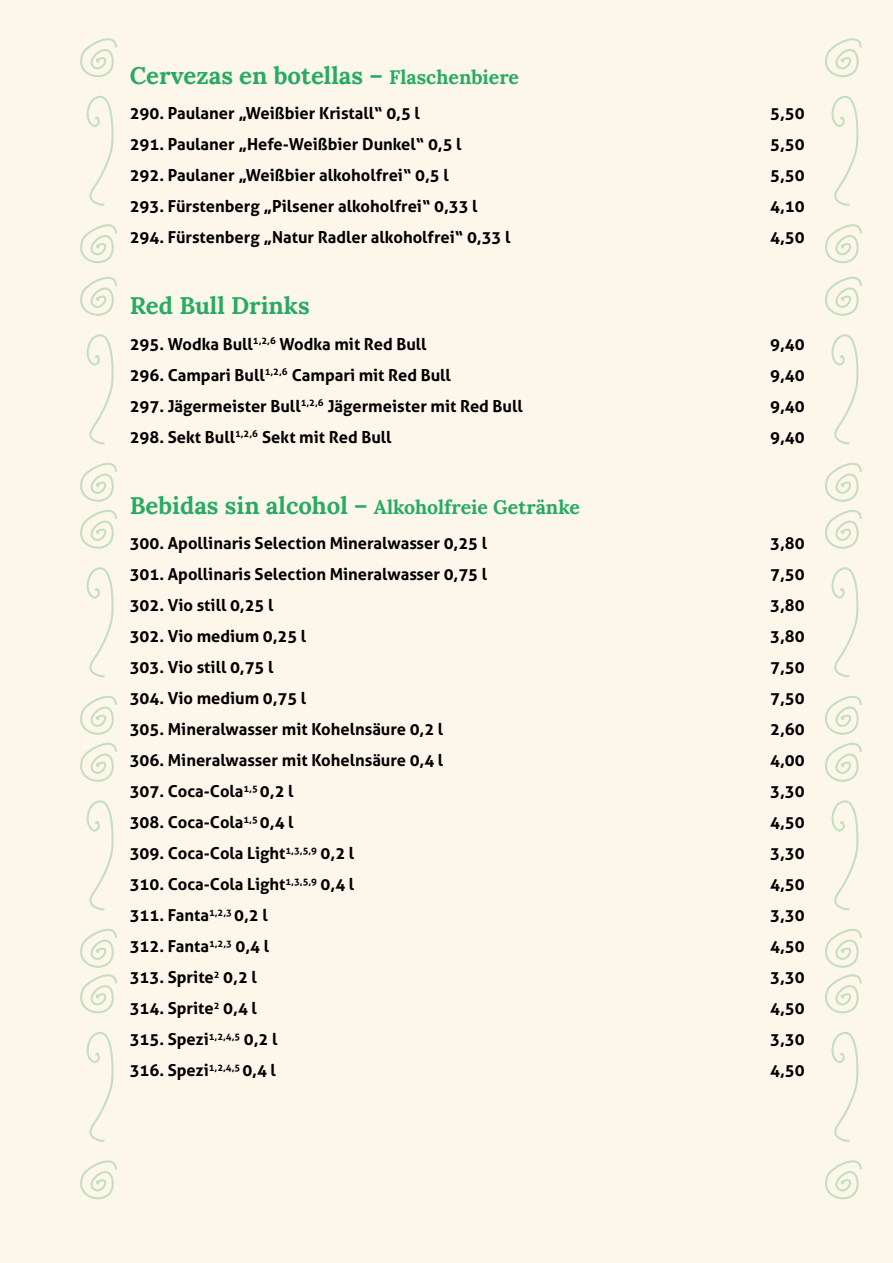
<style>
.page{position:relative;width:893px;height:1263px;background:#fdf6eb}
.page>*{position:absolute;margin:0;border:0;box-sizing:border-box;transform-origin:0 0}
.t1{font:700 24px "Lora";color:#27ab62}
.t2{font:700 19.5px "Lora";color:#27ab62}
.t3{font:700 16.5px "Aller";color:#000}
.s1{font-size:19.5px}
.s2{font-size:24px}
</style>
<div class="page">
<svg style="left:825px;top:38px;width:37px;height:168px"></svg>
<svg style="left:825px;top:224px;width:37px;height:221px"></svg>
<svg style="left:825px;top:462px;width:37px;height:216px"></svg>
<svg style="left:825px;top:1160px;width:37px;height:40px"></svg>
<svg style="left:825px;top:928px;width:37px;height:214px"></svg>
<svg style="left:825px;top:695px;width:37px;height:216px"></svg>
<svg style="left:80px;top:38px;width:37px;height:168px"></svg>
<svg style="left:80px;top:224px;width:37px;height:221px"></svg>
<svg style="left:80px;top:462px;width:37px;height:216px"></svg>
<svg style="left:80px;top:1160px;width:37px;height:40px"></svg>
<svg style="left:80px;top:928px;width:37px;height:214px"></svg>
<svg style="left:80px;top:695px;width:37px;height:216px"></svg>
<h1 class="t1" style="left:130px;top:55px;width:391px">Cervezas en botellas – <span class="s1">Flaschenbiere</span></h1>
<p class="t3" style="left:130px;top:103px;width:292px">290. Paulaner „Weißbier Kristall“ 0,5 l</p>
<p class="t3" style="left:770px;top:103px;width:36px">5,50</p>
<p class="t3" style="left:130px;top:134px;width:333px">291. Paulaner „Hefe-Weißbier Dunkel“ 0,5 l</p>
<p class="t3" style="left:770px;top:134px;width:36px">5,50</p>
<p class="t3" style="left:130px;top:165px;width:321px">292. Paulaner „Weißbier alkoholfrei“ 0,5 l</p>
<p class="t3" style="left:770px;top:165px;width:36px">5,50</p>
<p class="t3" style="left:130px;top:196px;width:349px">293. Fürstenberg „Pilsener alkoholfrei“ 0,33 l</p>
<p class="t3" style="left:770px;top:196px;width:36px">4,10</p>
<p class="t3" style="left:130px;top:227px;width:382px">294. Fürstenberg „Natur Radler alkoholfrei“ 0,33 l</p>
<p class="t3" style="left:770px;top:227px;width:36px">4,50</p>
<h1 class="t1" style="left:130px;top:286px;width:182px">Red Bull Drinks</h1>
<p class="t3" style="left:130px;top:333px;width:298px">295. Wodka Bull<sup>1,2,6</sup> Wodka mit Red Bull</p>
<p class="t3" style="left:770px;top:333px;width:36px">9,40</p>
<p class="t3" style="left:130px;top:364px;width:323px">296. Campari Bull<sup>1,2,6</sup> Campari mit Red Bull</p>
<p class="t3" style="left:770px;top:364px;width:36px">9,40</p>
<p class="t3" style="left:130px;top:395px;width:395px">297. Jägermeister Bull<sup>1,2,6</sup> Jägermeister mit Red Bull</p>
<p class="t3" style="left:770px;top:395px;width:36px">9,40</p>
<p class="t3" style="left:130px;top:426px;width:263px">298. Sekt Bull<sup>1,2,6</sup> Sekt mit Red Bull</p>
<p class="t3" style="left:770px;top:426px;width:36px">9,40</p>
<p class="t2" style="left:130px;top:491px;width:452px"><span class="s2">Bebidas sin alcohol –</span> Alkoholfreie Getränke</p>
<p class="t3" style="left:130px;top:533px;width:359px">300. Apollinaris Selection Mineralwasser 0,25 l</p>
<p class="t3" style="left:770px;top:533px;width:36px">3,80</p>
<p class="t3" style="left:130px;top:564px;width:359px">301. Apollinaris Selection Mineralwasser 0,75 l</p>
<p class="t3" style="left:770px;top:564px;width:36px">7,50</p>
<p class="t3" style="left:130px;top:595px;width:145px">302. Vio still 0,25 l</p>
<p class="t3" style="left:770px;top:595px;width:36px">3,80</p>
<p class="t3" style="left:130px;top:626px;width:178px">302. Vio medium 0,25 l</p>
<p class="t3" style="left:770px;top:626px;width:36px">3,80</p>
<p class="t3" style="left:130px;top:657px;width:145px">303. Vio still 0,75 l</p>
<p class="t3" style="left:770px;top:657px;width:36px">7,50</p>
<p class="t3" style="left:130px;top:688px;width:178px">304. Vio medium 0,75 l</p>
<p class="t3" style="left:770px;top:688px;width:36px">7,50</p>
<p class="t3" style="left:130px;top:719px;width:315px">305. Mineralwasser mit Kohelnsäure 0,2 l</p>
<p class="t3" style="left:770px;top:719px;width:36px">2,60</p>
<p class="t3" style="left:130px;top:750px;width:315px">306. Mineralwasser mit Kohelnsäure 0,4 l</p>
<p class="t3" style="left:770px;top:750px;width:36px">4,00</p>
<p class="t3" style="left:130px;top:781px;width:165px">307. Coca-Cola<sup>1,5</sup> 0,2 l</p>
<p class="t3" style="left:770px;top:781px;width:36px">3,30</p>
<p class="t3" style="left:130px;top:812px;width:165px">308. Coca-Cola<sup>1,5</sup> 0,4 l</p>
<p class="t3" style="left:770px;top:812px;width:36px">4,50</p>
<p class="t3" style="left:130px;top:843px;width:226px">309. Coca-Cola Light<sup>1,3,5,9</sup> 0,2 l</p>
<p class="t3" style="left:770px;top:843px;width:36px">3,30</p>
<p class="t3" style="left:130px;top:874px;width:226px">310. Coca-Cola Light<sup>1,3,5,9</sup> 0,4 l</p>
<p class="t3" style="left:770px;top:874px;width:36px">4,50</p>
<p class="t3" style="left:130px;top:905px;width:139px">311. Fanta<sup>1,2,3</sup> 0,2 l</p>
<p class="t3" style="left:770px;top:905px;width:36px">3,30</p>
<p class="t3" style="left:130px;top:936px;width:141px">312. Fanta<sup>1,2,3</sup> 0,4 l</p>
<p class="t3" style="left:770px;top:936px;width:36px">4,50</p>
<p class="t3" style="left:130px;top:967px;width:129px">313. Sprite<sup>2</sup> 0,2 l</p>
<p class="t3" style="left:770px;top:967px;width:36px">3,30</p>
<p class="t3" style="left:130px;top:998px;width:129px">314. Sprite<sup>2</sup> 0,4 l</p>
<p class="t3" style="left:770px;top:998px;width:36px">4,50</p>
<p class="t3" style="left:130px;top:1029px;width:149px">315. Spezi<sup>1,2,4,5</sup> 0,2 l</p>
<p class="t3" style="left:770px;top:1029px;width:36px">3,30</p>
<p class="t3" style="left:130px;top:1060px;width:148px">316. Spezi<sup>1,2,4,5</sup> 0,4 l</p>
<p class="t3" style="left:770px;top:1060px;width:36px">4,50</p>
</div>
